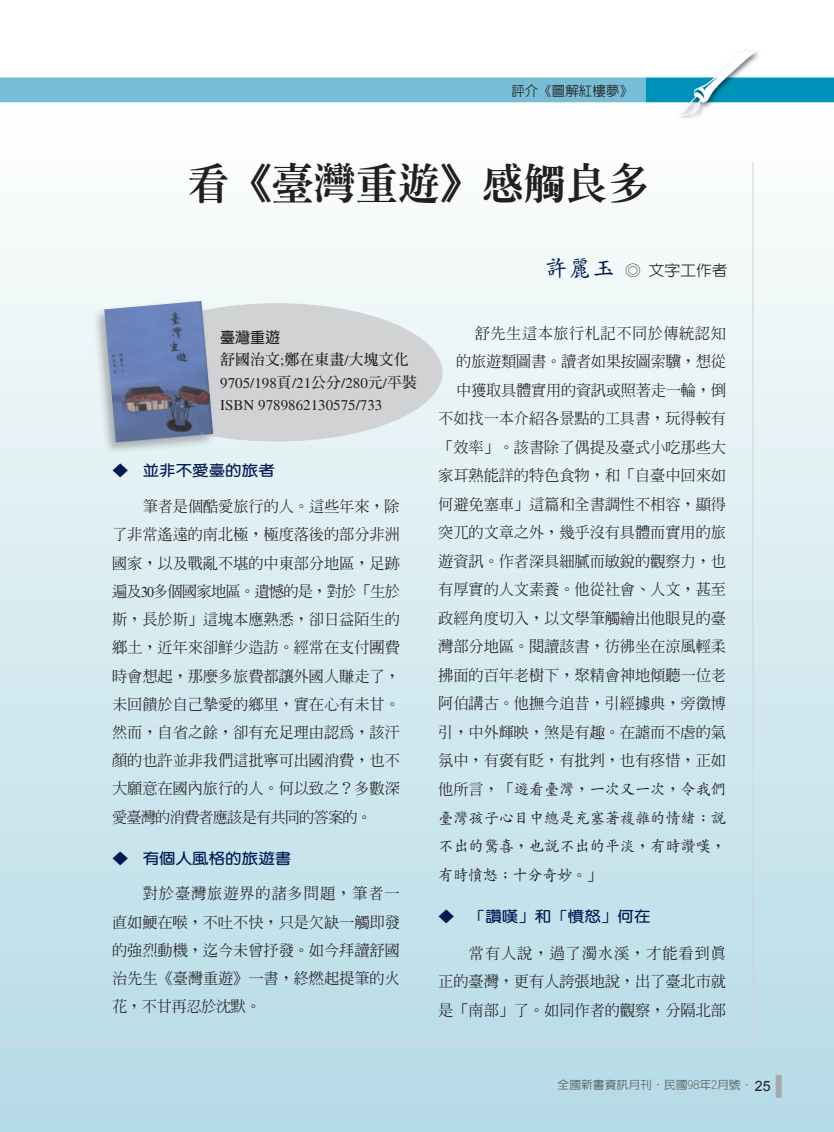
<style>
.page{position:relative;width:834px;height:1132px;background:#fff}
.page>*{position:absolute;margin:0;border:0;box-sizing:border-box;transform-origin:0 0}
._01-標題{font:800 42px "AR Ming B5";color:#231f20}
._04-內文{font:500 15.3px/28.2px "AR Ming B5";letter-spacing:-.01em;color:#231f20;text-align:justify}
._04-內文-2{font:500 15.3px "AR Kai B5";letter-spacing:-.01em;color:#231f20}
._04-內文-3{font:500 15.3px "AR Ming B5";letter-spacing:.025em;color:#231f20}
._04-內文-4{font:500 15.3px "AR Kai B5";letter-spacing:-.03em;color:#231f20}
._10-書名下{font:700 15px/22.5px "AR Ming B5";color:#231f20}
._10-書名下-2{font:15px "Times";color:#231f20}
._01-標題-2{font:500 15px "AR New Hei B5";color:#231f20;scale:1.05 1}
._09-備註-書名{font:700 15px "AR New Hei B5";color:#231f20}
._05-標{font:700 14.85px "AR Yuan B5";color:#001954;scale:1.11 1}
._08-書眉-灰{font:500 13.5px "AR New Hei B5";color:#231f20}
.t1{font:500 11.25px "AR New Hei B5";color:#57585a;scale:1.05 1}
.s1{font-family:"Times";font-weight:400}
.s2{font-family:"AR Kai B5";font-weight:700;font-size:22.5px;color:#001954}
.s3{font-family:"AR Ming B5"}
.s4{font-family:"Arial";font-weight:400;font-size:14.25px;color:#231f20}
</style>
<div class="page">
<svg style="left:0;top:238px;width:13px;height:893px;background:#d4e9ef"></svg>
<svg style="left:0;top:1040px;width:13px;height:1px"></svg>
<div style="left:13px;top:0;width:820px;height:1130px;background:linear-gradient(to bottom,#f8fcfb,#badde8)"></div>
<div style="left:775px;top:1074px;width:6px;height:23px;background:#a8a9ad"></div>
<hr style="left:13px;top:1040px;width:740px;height:1px;background:#d1d2d4">
<hr style="left:752px;top:162px;width:1px;height:878px;background:#d1d2d4">
<div style="left:111px;top:303px;width:331px;height:138px;background:#d1d2d4;border-radius:50%"></div>
<div style="left:91px;top:297px;width:132px;height:165px;background:#231f20;opacity:.33"></div>
<img style="left:104px;top:301px;width:109px;height:141px">
<p class="_08-書眉-灰" style="left:511px;top:84px;width:123px">評介《圖解紅樓夢》</p>
<p class="_01-標題" style="left:188px;top:162px;width:463px">看《臺灣重遊》感觸良多</p>
<p class="_09-備註-書名" style="left:220px;top:329px;width:61px">臺灣重遊</p>
<p class="_10-書名下" style="left:220px;top:348px;width:198px">舒國治文<span class="s1">;</span>鄭在東畫<span class="s1">/</span>大塊文化<br><span class="s1">9705/198</span>頁<span class="s1">/21</span>公分<span class="s1">/280</span>元<span class="s1">/</span>平裝</p>
<p class="_10-書名下-2" style="left:220px;top:396px;width:164px">ISBN 9789862130575/733</p>
<p class="_05-標" style="left:112px;top:462px;width:148px">◆ 並非不愛臺的旅者</p>
<p class="_04-內文" style="left:112px;top:492px;width:289px;text-indent:31px">筆者是個酷愛旅行的人。這些年來，除了非常遙遠的南北極，極度落後的部分非洲國家，以及戰亂不堪的中東部分地區，足跡遍及<span class="s1">30</span>多個國家地區。遺憾的是，對於「生於斯，長於斯」這塊本應熟悉，卻日益陌生的鄉土，近年來卻鮮少造訪。經常在支付團費時會想起，那麼多旅費都讓外國人賺走了，未回饋於自己摯愛的鄉里，實在心有未甘。然而，自省之餘，卻有充足理由認為，該汗顏的也許並非我們這批寧可出國消費，也不大願意在國內旅行的人。何以致之？多數深愛臺灣的消費者應該是有共同的答案的。</p>
<p class="_05-標" style="left:112px;top:850px;width:163px">◆ 有個人風格的旅遊書</p>
<p class="_04-內文" style="left:112px;top:879px;width:289px;text-indent:31px">對於臺灣旅遊界的諸多問題，筆者一直如鯁在喉，不吐不快，只是欠缺一觸即發的強烈動機，迄今未曾抒發。如今拜讀舒國治先生《臺灣重遊》一書，終燃起提筆的火花，不甘再忍於沈默。</p>
<p class="_01-標題-2" style="left:544px;top:263px;width:175px"><span class="s2">許麗玉</span> ◎ 文字工作者</p>
<p class="_04-內文-3" style="left:474px;top:325px;width:252px">舒先生這本旅行札記不同於傳統認知</p>
<p class="_04-內文" style="left:456px;top:347px;width:271px">的旅遊類圖書。讀者如果按圖索驥，想從</p>
<p class="_04-內文" style="left:456px;top:375px;width:271px">中獲取具體實用的資訊或照著走一輪，倒</p>
<p class="_04-內文" style="left:438px;top:404px;width:289px">不如找一本介紹各景點的工具書，玩得較有</p>
<p class="_04-內文" style="left:438px;top:432px;width:289px">「效率」。該書除了偶提及臺式小吃那些大</p>
<p class="_04-內文" style="left:438px;top:461px;width:289px">家耳熟能詳的特色食物，和「自臺中回來如</p>
<p class="_04-內文" style="left:438px;top:489px;width:289px">何避免塞車」這篇和全書調性不相容，顯得</p>
<p class="_04-內文" style="left:438px;top:518px;width:289px">突兀的文章之外，幾乎沒有具體而實用的旅</p>
<p class="_04-內文" style="left:438px;top:546px;width:289px">遊資訊。作者深具細膩而敏銳的觀察力，也</p>
<p class="_04-內文" style="left:438px;top:575px;width:289px">有厚實的人文素養。他從社會、人文，甚至</p>
<p class="_04-內文" style="left:438px;top:603px;width:289px">政經角度切入，以文學筆觸繪出他眼見的臺</p>
<p class="_04-內文" style="left:438px;top:632px;width:289px">灣部分地區。閱讀該書，彷彿坐在涼風輕柔</p>
<p class="_04-內文" style="left:438px;top:660px;width:289px">拂面的百年老樹下，聚精會神地傾聽一位老</p>
<p class="_04-內文" style="left:438px;top:689px;width:289px">阿伯講古。他撫今追昔，引經據典，旁徵博</p>
<p class="_04-內文" style="left:438px;top:717px;width:289px">引，中外輝映，煞是有趣。在謔而不虐的氣</p>
<p class="_04-內文" style="left:438px;top:746px;width:289px">氛中，有褒有貶，有批判，也有疼惜，正如</p>
<p class="_04-內文-2" style="left:438px;top:781px;width:289px"><span class="s3">他所言，</span>「遊看臺灣，一次又一次，令我們</p>
<p class="_04-內文-2" style="left:438px;top:809px;width:289px">臺灣孩子心目中總是充塞著複雜的情緒；說</p>
<p class="_04-內文-2" style="left:438px;top:838px;width:289px">不出的驚喜，也說不出的平淡，有時讚嘆，</p>
<p class="_04-內文-4" style="left:438px;top:866px;width:165px">有時憤怒；十分奇妙。」</p>
<p class="_05-標" style="left:438px;top:909px;width:193px">◆ 「讚嘆」和「憤怒」何在</p>
<p class="_04-內文" style="left:438px;top:938px;width:289px;text-indent:31px">常有人說，過了濁水溪，才能看到真正的臺灣，更有人誇張地說，出了臺北市就是「南部」了。如同作者的觀察，分隔北部</p>
<p class="t1" style="left:557px;top:1078px;width:204px">全國新書資訊月刊．民國98年2月號． <span class="s4">25</span></p>
</div>
